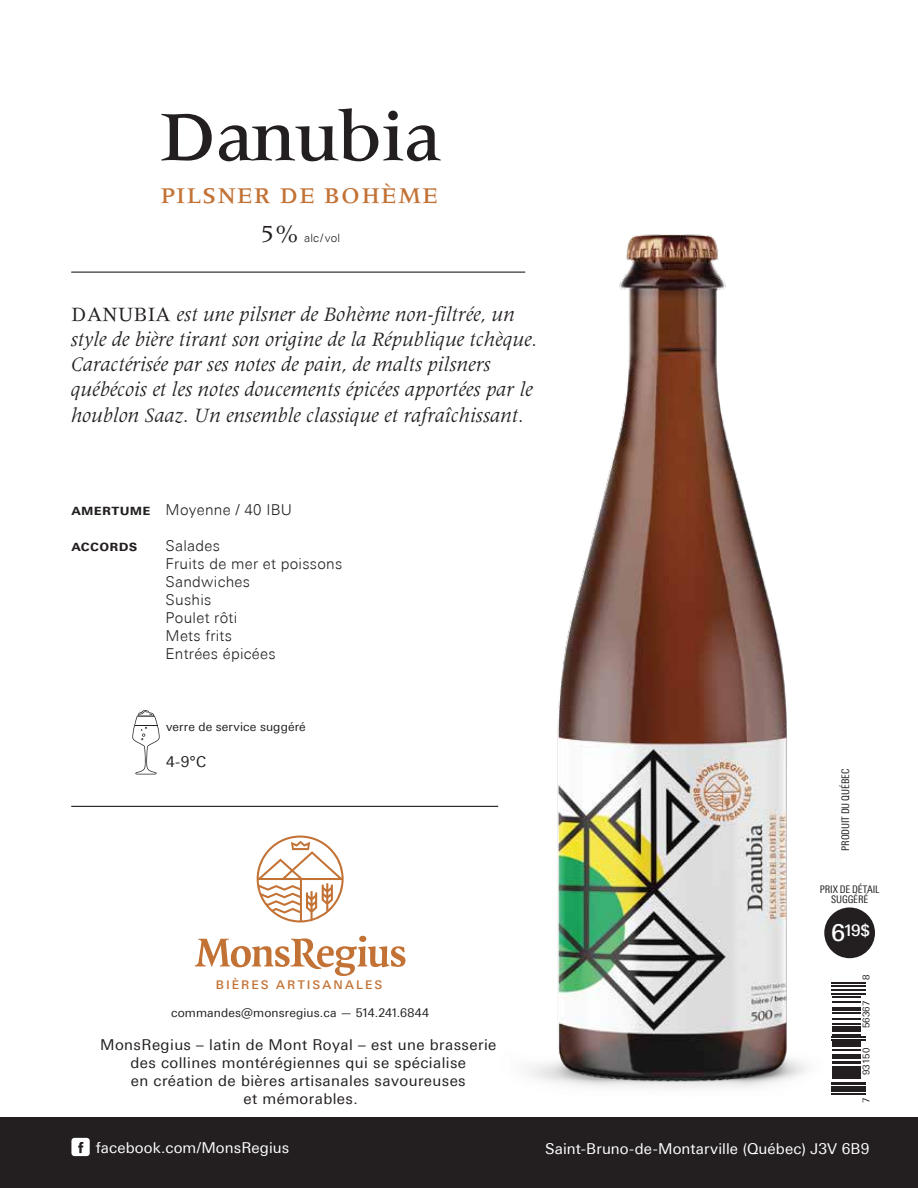
<style>
.page{position:relative;width:918px;height:1188px;background:#fff}
.page>*{position:absolute;margin:0;border:0;box-sizing:border-box;transform-origin:0 0}
.t1{font:500 72.9px "Meridien LT Std";letter-spacing:-.015em;color:#231f20}
.t2{font:25.5px "Meridien LT Std";color:#231f20}
.t3{font:500 23.25px "Meridien LT Std";letter-spacing:.055em;color:#c37235}
.t4{font:italic 21px/25.2px "Latin 725 BT";letter-spacing:.01em;color:#231f20}
.t5{font:500 15.9px "Univers Next Pro";color:#fff}
.t6{font:15px/18px "Univers Next Pro";letter-spacing:.03em;color:#231f20;text-align:center}
.t7{font:300 15px/18px "Univers Next Pro";letter-spacing:.02em;color:#231f20}
.t8{font:15px "Univers Next Pro";letter-spacing:.005em;color:#fff}
.t9{font:700 15px "Univers Next Pro";letter-spacing:.015em;color:#231f20}
.t10{font:12px "Univers Next Pro";letter-spacing:.01em;color:#231f20}
.t11{font:500 12px "Univers Next Pro";letter-spacing:.17em;color:#c37235}
.t12{font:300 11.4px "Univers Next Pro";letter-spacing:.01em;color:#231f20}
.t13{font:condensed 10.5px/9.9px "Univers Next Pro";letter-spacing:-.01em;color:#231f20;text-align:center}
.t14{font:9.3px "Univers Next Pro";color:#231f20}
.s1{font-family:"Meridien LT Std";font-style:normal}
.s2{font-weight:700}
.s3{font-size:23.25px}
</style>
<div class="page">
<img style="left:185px;top:234px;width:733px;height:884px">
<div style="left:0;top:1118px;width:918px;height:70px;background:#231f20"></div>
<div style="left:71px;top:1138px;width:19px;height:18px;background:#fff;border-radius:3px"></div>
<svg style="left:78px;top:1142px;width:5px;height:11px"></svg>
<svg style="left:257px;top:836px;width:87px;height:87px"></svg>
<svg style="left:195px;top:936px;width:211px;height:40px"></svg>
<hr style="left:71px;top:272px;width:454px;height:1px;background:#231f20">
<hr style="left:71px;top:806px;width:427px;height:1px;background:#231f20">
<div style="left:824px;top:907px;width:51px;height:51px;background:#231f20;border-radius:50%"></div>
<svg style="left:132px;top:710px;width:28px;height:64px"></svg>
<hr style="left:832px;top:1093px;width:34px;height:1px;background:#231f20">
<hr style="left:832px;top:1091px;width:34px;height:1px;background:#231f20">
<hr style="left:832px;top:1088px;width:34px;height:2px;background:#231f20">
<hr style="left:832px;top:1087px;width:34px;height:1px;background:#231f20">
<hr style="left:832px;top:1086px;width:34px;height:1px;background:#231f20">
<hr style="left:832px;top:1084px;width:34px;height:1px;background:#231f20">
<hr style="left:832px;top:1082px;width:34px;height:2px;background:#231f20">
<svg style="left:832px;top:1044px;width:28px;height:35px"></svg>
<hr style="left:832px;top:1041px;width:28px;height:2px;background:#231f20">
<hr style="left:832px;top:1039px;width:34px;height:1px;background:#231f20">
<hr style="left:832px;top:1037px;width:34px;height:1px;background:#231f20">
<hr style="left:832px;top:1034px;width:28px;height:2px;background:#231f20">
<svg style="left:832px;top:1010px;width:28px;height:22px"></svg>
<hr style="left:832px;top:1007px;width:28px;height:2px;background:#231f20">
<svg style="left:832px;top:997px;width:28px;height:6px"></svg>
<hr style="left:832px;top:993px;width:34px;height:2px;background:#231f20">
<hr style="left:832px;top:990px;width:34px;height:1px;background:#231f20">
<hr style="left:832px;top:985px;width:34px;height:1px;background:#231f20">
<hr style="left:832px;top:983px;width:34px;height:1px;background:#231f20">
<h1 class="t1" style="left:161px;top:97px;width:281px">Danubia</h1>
<p class="t3" style="left:161px;top:183px;width:279px">PILSNER DE BOHÈME</p>
<p class="t2" style="left:260px;top:220px;width:41px">5%</p>
<p class="t12" style="left:304px;top:231px;width:37px">alc/vol</p>
<p class="t4" style="left:71px;top:301px;width:468px"><span class="s1">DANUBIA</span> est une pilsner de Bohème non-filtrée, un style de bière tirant son origine de la République tchèque.<br>Caractérisée par ses notes de pain, de malts pilsners québécois et les notes doucements épicées apportées par le houblon Saaz. Un ensemble classique et rafraîchissant.</p>
<p class="t7" style="left:71px;top:501px;width:222px"><span class="s2">AMERTUME</span> Moyenne / 40 IBU</p>
<p class="t9" style="left:71px;top:537px;width:67px">ACCORDS</p>
<p class="t7" style="left:166px;top:537px;width:178px">Salades<br>Fruits de mer et poissons<br>Sandwiches<br>Sushis<br>Poulet rôti<br>Mets frits<br>Entrées épicées</p>
<p class="t10" style="left:166px;top:720px;width:141px">verre de service suggéré</p>
<p class="t6" style="left:166px;top:752px;width:42px">4-9°C</p>
<p class="t11" style="left:216px;top:977px;width:168px">BIÈRES ARTISANALES</p>
<p class="t10" style="left:171px;top:1006px;width:260px">commandes@monsregius.ca — 514.241.6844</p>
<p class="t6" style="left:100px;top:1036px;width:398px">MonsRegius – latin de Mont Royal – est une brasserie des collines montérégiennes qui se spécialise<br>en création de bières artisanales savoureuses<br>et mémorables.</p>
<p class="t8" style="left:96px;top:1139px;width:195px">facebook.com/MonsRegius</p>
<p class="t13" style="left:840px;top:851px;width:83px;rotate:-90deg">PRODUIT DU QUÉBEC</p>
<p class="t13" style="left:820px;top:884px;width:61px">PRIX DE DÉTAIL<br>SUGGÉRÉ</p>
<p class="t5" style="left:831px;top:921px;width:40px"><span class="s3">6</span>19$</p>
<p class="t14" style="left:861px;top:980px;width:7px;rotate:-90deg">8</p>
<p class="t14" style="left:861px;top:1028px;width:29px;rotate:-90deg">56367</p>
<p class="t14" style="left:861px;top:1075px;width:29px;rotate:-90deg">93150</p>
<p class="t14" style="left:861px;top:1103px;width:7px;rotate:-90deg">7</p>
<p class="t8" style="left:545px;top:1140px;width:326px">Saint-Bruno-de-Montarville (Québec) J3V 6B9</p>
</div>
